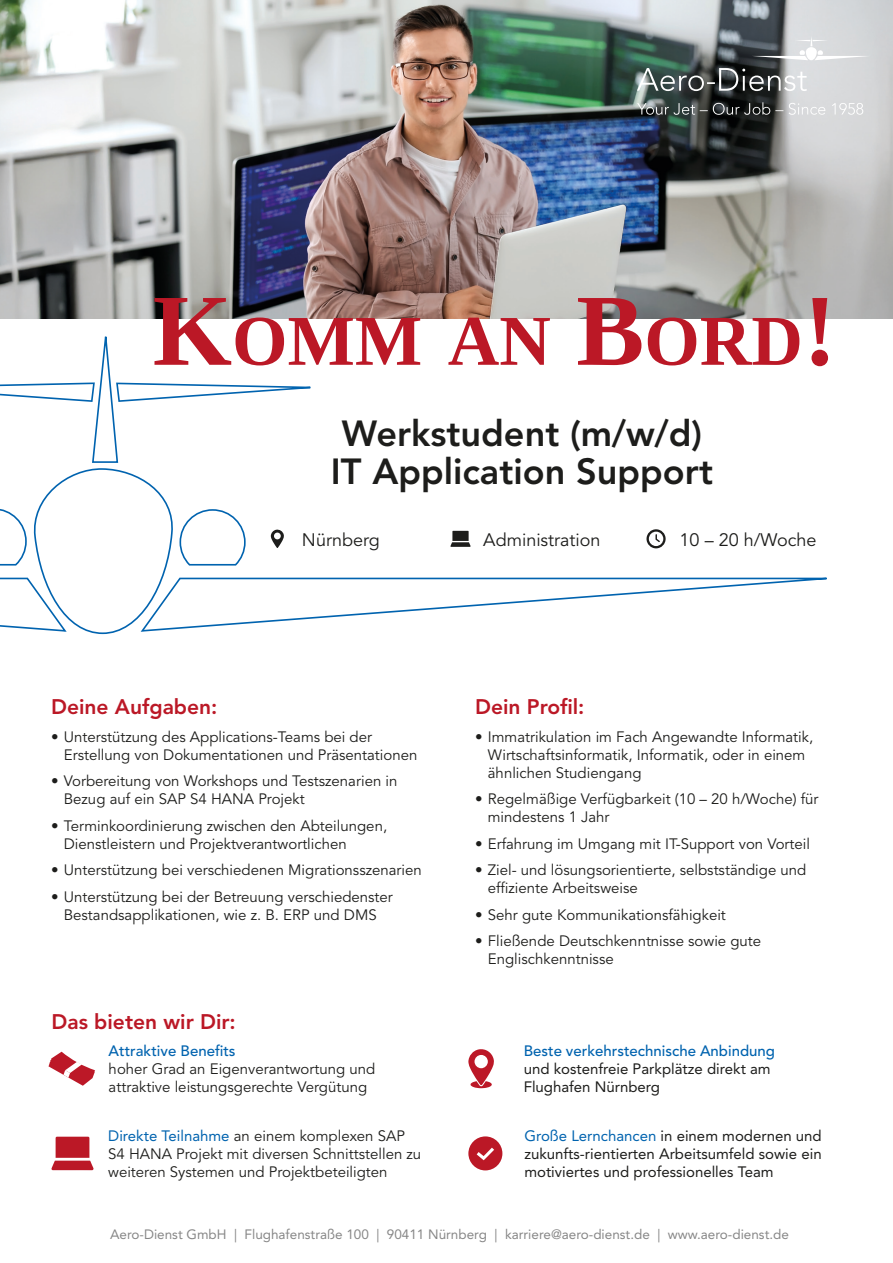
<style>
.page{position:relative;width:893px;height:1263px;background:#fff}
.page>*{position:absolute;margin:0;border:0;box-sizing:border-box;transform-origin:0 0}
.t1{font:800 36px/37.8px "Avenir LT Std";color:#1d1d1b}
.t2{font:800 21px "Avenir LT Std";color:#bb1826}
.t3{font:18px "Avenir LT Std";color:#1d1d1b}
.t4{font:15px/18px "Avenir LT Std";color:#1d1d1b}
.t5{font:15px/18px "Avenir LT Std";color:#1d1d1b}
.t6{font:500 15px "Avenir LT Std";color:#0063af}
.t7{font:13.5px "Avenir LT Std";color:#878787}
.s1{color:#0063af}
</style>
<div class="page">
<img style="left:0;top:0;width:893px;height:319px">
<svg style="left:154px;top:298px;width:674px;height:22px;background:#9f7d7b"></svg>
<svg style="left:637px;top:36px;width:234px;height:79px;background:#838a8a"></svg>
<svg style="left:0;top:320px;width:829px;height:315px"></svg>
<svg style="left:468px;top:1049px;width:26px;height:39px"></svg>
<svg style="left:48px;top:1052px;width:47px;height:34px"></svg>
<svg style="left:468px;top:1136px;width:34px;height:34px"></svg>
<svg style="left:51px;top:1137px;width:43px;height:33px"></svg>
<h1 class="t1" style="left:331px;top:415px;width:384px">Werkstudent (m/w/d)<br>IT Application Support</h1>
<p class="t3" style="left:302px;top:529px;width:79px">Nürnberg</p>
<p class="t3" style="left:680px;top:530px;width:138px">10 – 20 h/Woche</p>
<p class="t3" style="left:483px;top:529px;width:119px">Administration</p>
<h2 class="t2" style="left:51px;top:694px;width:168px">Deine Aufgaben:</h2>
<p class="t4" style="left:64px;top:728px;width:355px;text-indent:-13px">• Unterstützung des Applications-Teams bei der<br>Erstellung von Dokumentationen und Präsentationen</p>
<p class="t4" style="left:64px;top:773px;width:335px;text-indent:-13px">• Vorbereitung von Workshops und Testszenarien in<br>Bezug auf ein SAP S4 HANA Projekt</p>
<p class="t4" style="left:64px;top:817px;width:325px;text-indent:-13px">• Terminkoordinierung zwischen den Abteilungen,<br>Dienstleistern und Projektverantwortlichen</p>
<p class="t4" style="left:51px;top:862px;width:372px">• Unterstützung bei verschiedenen Migrationsszenarien</p>
<p class="t4" style="left:51px;top:888px;width:343px;text-align:center">• Unterstützung bei der Betreuung verschiedenster<br>Bestandsapplikationen, wie z. B. ERP und DMS</p>
<h2 class="t2" style="left:52px;top:1009px;width:186px">Das bieten wir Dir:</h2>
<p class="t6" style="left:109px;top:1042px;width:128px">Attraktive Benefits</p>
<p class="t4" style="left:109px;top:1061px;width:268px">hoher Grad an Eigenverantwortung und attraktive leistungsgerechte Vergütung</p>
<p class="t4" style="left:108px;top:1127px;width:315px"><span class="s1">Direkte Teilnahme</span> an einem komplexen SAP<br>S4 HANA Projekt mit diversen Schnittstellen zu weiteren Systemen und Projektbeteiligten</p>
<h2 class="t2" style="left:475px;top:694px;width:111px">Dein Profil:</h2>
<p class="t4" style="left:488px;top:728px;width:327px;text-indent:-13px">• Immatrikulation im Fach Angewandte Informatik,<br>Wirtschaftsinformatik, Informatik, oder in einem ähnlichen Studiengang</p>
<p class="t4" style="left:488px;top:791px;width:332px;text-indent:-13px">• Regelmäßige Verfügbarkeit (10 – 20 h/Woche) für mindestens 1 Jahr</p>
<p class="t4" style="left:475px;top:835px;width:336px">• Erfahrung im Umgang mit IT-Support von Vorteil</p>
<p class="t4" style="left:488px;top:862px;width:320px;text-indent:-13px">• Ziel- und lösungsorientierte, selbstständige und effiziente Arbeitsweise</p>
<p class="t4" style="left:475px;top:906px;width:252px">• Sehr gute Kommunikationsfähigkeit</p>
<p class="t4" style="left:488px;top:933px;width:275px;text-indent:-13px">• Fließende Deutschkenntnisse sowie gute<br>Englischkenntnisse</p>
<p class="t6" style="left:524px;top:1042px;width:253px">Beste verkehrstechnische Anbindung</p>
<p class="t5" style="left:524px;top:1060px;width:249px">und kostenfreie Parkplätze direkt am<br>Flughafen Nürnberg</p>
<p class="t5" style="left:524px;top:1127px;width:299px;text-align:justify"><span class="s1">Große Lernchancen</span> in einem modernen und zukunfts-rientierten Arbeitsumfeld sowie ein motiviertes und professionelles Team</p>
<p class="t7" style="left:110px;top:1226px;width:680px">Aero-Dienst GmbH | Flughafenstraße 100 | 90411 Nürnberg | karriere@aero-dienst.de | www.aero-dienst.de</p>
</div>
